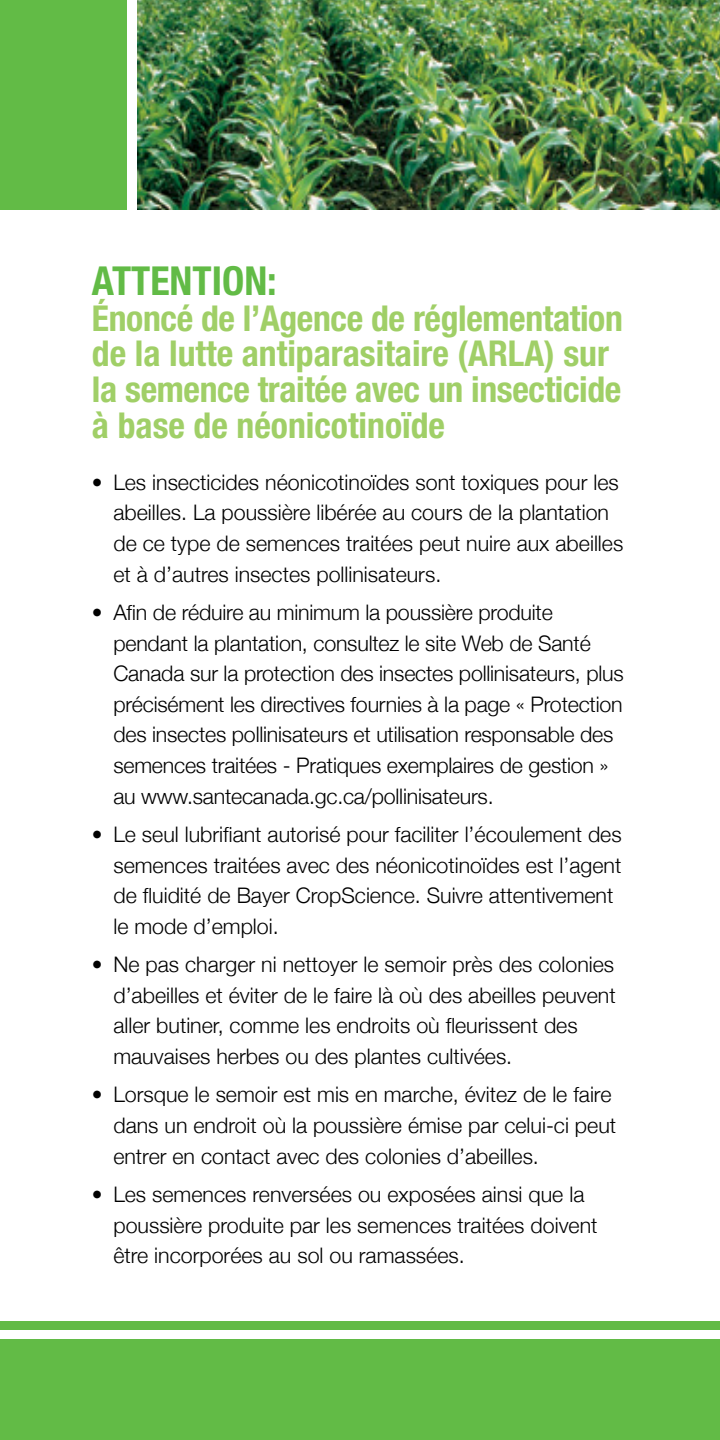
<style>
.page{position:relative;width:720px;height:1440px;background:#fff}
.page>*{position:absolute;margin:0;border:0;box-sizing:border-box;transform-origin:0 0}
.t1{font:700 condensed 40px "Helvetica Neue LT Std";color:#62bb46}
.t2{font:700 condensed 35.75px/35.8px "Helvetica Neue LT Std";letter-spacing:-.01em;color:#a0cf67}
.t3{font:300 21.5px/30.8px "Helvetica Neue";color:#000}
</style>
<div class="page">
<div style="left:0;top:1339px;width:720px;height:101px;background:#62bb46"></div>
<div style="left:0;top:1321px;width:720px;height:8px;background:#62bb46"></div>
<div style="left:0;top:0;width:127px;height:209px;background:#62bb46"></div>
<img style="left:138px;top:0;width:582px;height:209px">
<h1 class="t1" style="left:92px;top:257px;width:186px">ATTENTION :</h1>
<h2 class="t2" style="left:92px;top:300px;width:532px">Énoncé de l’Agence de réglementation de la lutte antiparasitaire (ARLA) sur la semence traitée avec un insecticide à base de néonicotinoïde</h2>
<p class="t3" style="left:113px;top:465px;width:511px;text-indent:-21px">• Les insecticides néonicotinoïdes sont toxiques pour les abeilles. La poussière libérée au cours de la plantation de ce type de semences traitées peut nuire aux abeilles et à d’autres insectes pollinisateurs.</p>
<p class="t3" style="left:113px;top:596px;width:512px;text-indent:-21px">• Afin de réduire au minimum la poussière produite pendant la plantation, consultez le site Web de Santé Canada sur la protection des insectes pollinisateurs, plus précisément les directives fournies à la page « Protection des insectes pollinisateurs et utilisation responsable des semences traitées - Pratiques exemplaires de gestion » au www.santecanada.gc.ca/pollinisateurs.</p>
<p class="t3" style="left:113px;top:818px;width:510px;text-indent:-21px">• Le seul lubrifiant autorisé pour faciliter l’écoulement des semences traitées avec des néonicotinoïdes est l’agent de fluidité de Bayer CropScience. Suivre attentivement le mode d’emploi.</p>
<p class="t3" style="left:113px;top:948px;width:504px;text-indent:-21px">• Ne pas charger ni nettoyer le semoir près des colonies d’abeilles et éviter de le faire là où des abeilles peuvent aller butiner, comme les endroits où fleurissent des mauvaises herbes ou des plantes cultivées.</p>
<p class="t3" style="left:113px;top:1078px;width:504px;text-indent:-21px">• Lorsque le semoir est mis en marche, évitez de le faire dans un endroit où la poussière émise par celui-ci peut entrer en contact avec des colonies d’abeilles.</p>
<p class="t3" style="left:113px;top:1178px;width:486px;text-indent:-21px">• Les semences renversées ou exposées ainsi que la poussière produite par les semences traitées doivent être incorporées au sol ou ramassées.</p>
</div>
